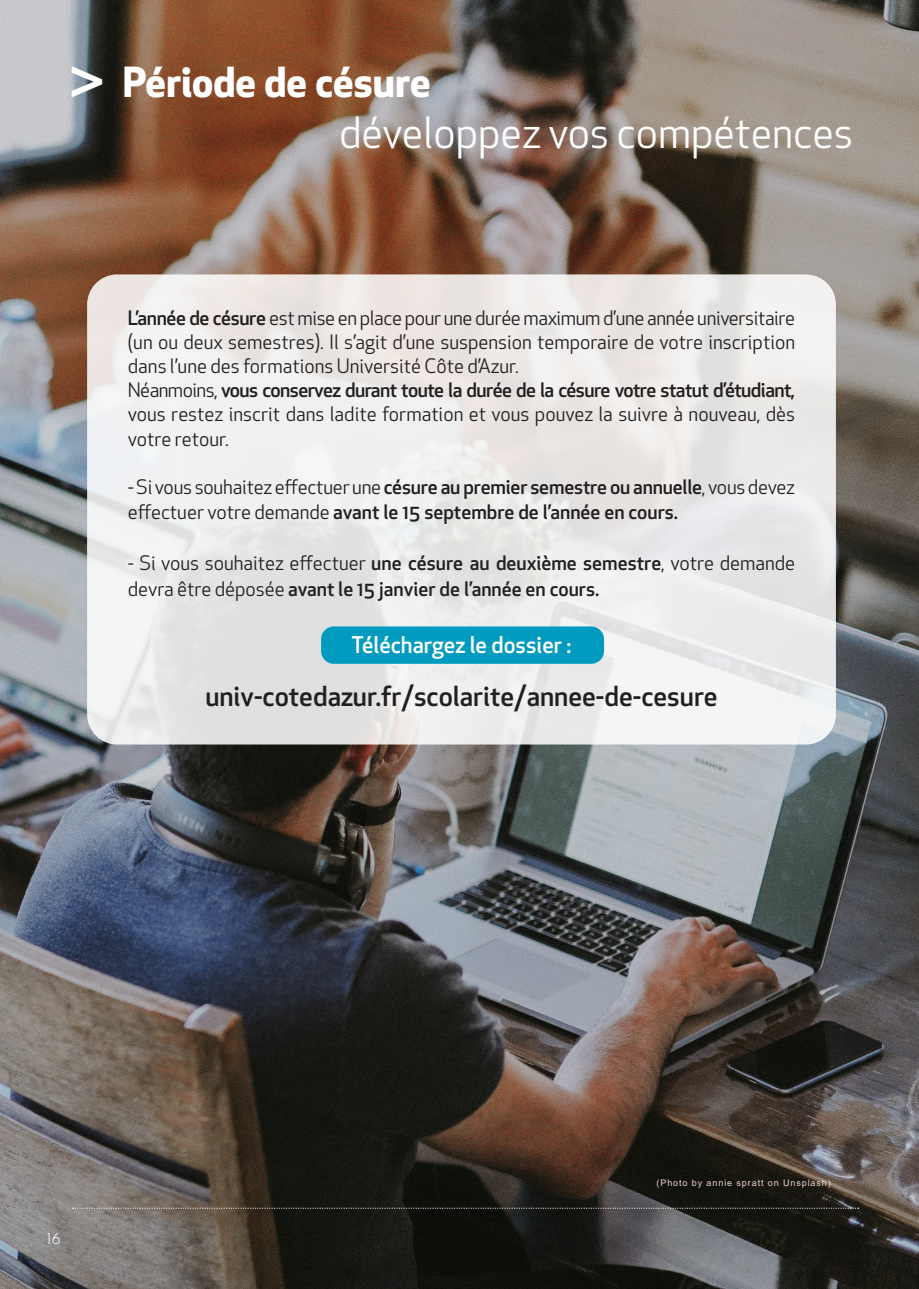
<style>
.page{position:relative;width:919px;height:1289px;background:#fff}
.page>*{position:absolute;margin:0;border:0;box-sizing:border-box;transform-origin:0 0}
.En-têtes_continus_Nu{font:42px "Apex New";color:#fff}
.En-têtes_continus_Nu-2{font:700 40.5px "Apex New";color:#fff}
.En-têtes_continus_Nu-3{font:500 27px "Apex New";color:#231f20}
.En-têtes_continus_Nu-4{font:500 22.5px "Apex New";color:#fff}
.En-têtes_continus_Nu-5{font:19.5px/24px "Apex New";color:#231f20;text-align:justify}
.En-têtes_continus_Nu-6{font:500 19.5px/25.5px "Apex New";color:#231f20}
.t1{font:15px "Brother 1816 Light";color:#fff}
.sous-titre{font:9px "Arial";letter-spacing:.1em;color:#edd3ce}
.s1{font-weight:500}
.s2{font-weight:400}
</style>
<div class="page">
<img style="left:0;top:0;width:918px;height:1288px">
<div style="left:87px;top:274px;width:748px;height:470px;background:linear-gradient(to right,#ebebea,#ebeae9);border-radius:30px"></div>
<div style="left:321px;top:626px;width:283px;height:37px;background:#009bbf;border-radius:13px"></div>
<svg style="left:72px;top:1207px;width:786px;height:1px"></svg>
<p class="En-têtes_continus_Nu-2" style="left:69px;top:53px;width:363px">&gt; Période de césure</p>
<p class="En-têtes_continus_Nu" style="left:339px;top:106px;width:515px">développez vos compétences</p>
<p class="En-têtes_continus_Nu-5" style="left:128px;top:306px;width:668px"><span class="s1">L’année de césure</span> est mise en place pour une durée maximum d’une année universitaire (un ou deux semestres). Il s’agit d’une suspension temporaire de votre inscription dans l’une des formations Université Côte d’Azur.</p>
<p class="En-têtes_continus_Nu-5" style="left:128px;top:378px;width:668px">Néanmoins, <span class="s1">vous conservez durant toute la durée de la césure votre statut d’étudiant, </span>vous restez inscrit dans ladite formation et vous pouvez la suivre à nouveau, dès votre retour.</p>
<p class="En-têtes_continus_Nu-6" style="left:128px;top:473px;width:668px"><span class="s2">- Si vous souhaitez effectuer une</span> césure au premier semestre ou annuelle<span class="s2">, vous devez effectuer votre demande</span> avant le 15 septembre de l’année en cours.</p>
<p class="En-têtes_continus_Nu-6" style="left:128px;top:550px;width:668px"><span class="s2">- Si vous souhaitez effectuer</span> une césure au deuxième semestre<span class="s2">, votre demande devra être déposée</span> avant le 15 janvier de l’année en cours.</p>
<p class="En-têtes_continus_Nu-4" style="left:351px;top:630px;width:221px">Téléchargez le dossier :</p>
<p class="En-têtes_continus_Nu-3" style="left:205px;top:678px;width:514px">univ-cotedazur.fr/scolarite/annee-de-cesure</p>
<p class="t1" style="left:47px;top:1227px;width:15px">16</p>
<p class="sous-titre" style="left:656px;top:1176px;width:176px">(Photo by annie spratt on Unsplash)</p>
</div>
